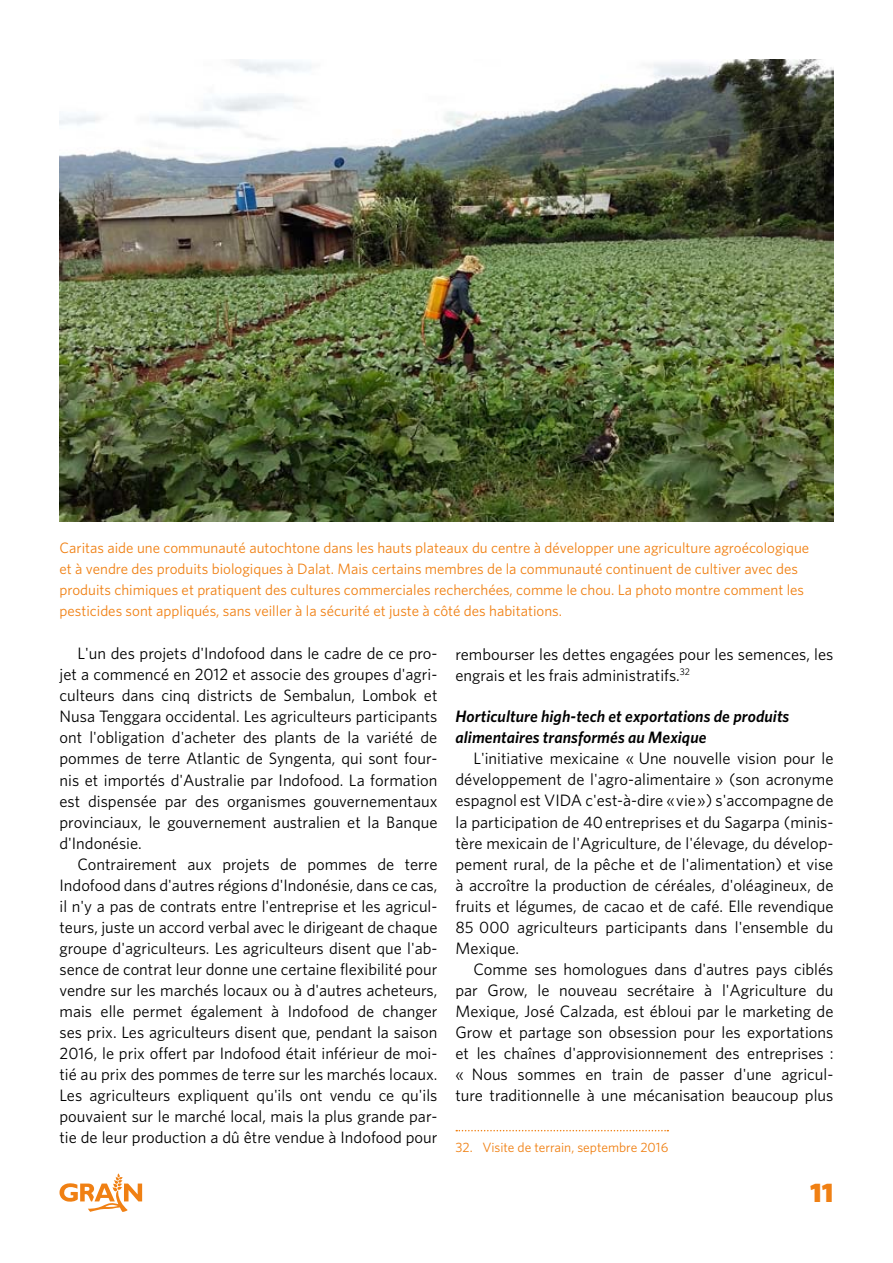
<style>
.page{position:relative;width:893px;height:1263px;background:#fff}
.page>*{position:absolute;margin:0;border:0;box-sizing:border-box;transform-origin:0 0}
.t1{font:900 27px "Whitney";color:#f08013}
.t2{font:16.5px/21px "Whitney";color:#000;text-align:justify}
.Subtitle_2{font:italic 600 16.5px/21px "Whitney";letter-spacing:.005em;color:#000}
.Photo_caption{font:15px/21px "Whitney";color:#f08013}
.Footnote{font:13.5px "Whitney";color:#f08013}
</style>
<div class="page">
<svg style="left:60px;top:1173px;width:82px;height:39px"></svg>
<svg style="left:456px;top:1130px;width:212px;height:1px"></svg>
<img style="left:60px;top:60px;width:773px;height:462px">
<p class="Photo_caption" style="left:60px;top:537px;width:751px">Caritas aide une communauté autochtone dans les hauts plateaux du centre à développer une agriculture agroécologique et à vendre des produits biologiques à Dalat. Mais certains membres de la communauté continuent de cultiver avec des produits chimiques et pratiquent des cultures commerciales recherchées, comme le chou. La photo montre comment les pesticides sont appliqués, sans veiller à la sécurité et juste à côté des habitations.</p>
<p class="t2" style="left:60px;top:643px;width:379px;text-indent:18px">L'un des projets d'Indofood dans le cadre de ce pro&shy;jet a commencé en 2012 et associe des groupes d'agri&shy;culteurs dans cinq districts de Sembalun, Lombok et Nusa Tenggara occidental. Les agriculteurs participants ont l'obligation d'acheter des plants de la variété de pommes de terre Atlantic de Syngenta, qui sont four&shy;nis et importés d'Australie par Indofood. La formation est dispensée par des organismes gouvernementaux provinciaux, le gouvernement australien et la Banque d'Indonésie.</p>
<p class="t2" style="left:60px;top:853px;width:379px;text-indent:18px">Contrairement aux projets de pommes de terre Indofood dans d'autres régions d'Indonésie, dans ce cas, il n'y a pas de contrats entre l'entreprise et les agricul&shy;teurs, juste un accord verbal avec le dirigeant de chaque groupe d'agriculteurs. Les agriculteurs disent que l'ab&shy;sence de contrat leur donne une certaine flexibilité pour vendre sur les marchés locaux ou à d'autres acheteurs, mais elle permet également à Indofood de changer ses prix. Les agriculteurs disent que, pendant la saison 2016, le prix offert par Indofood était inférieur de moi&shy;tié au prix des pommes de terre sur les marchés locaux.<br>Les agriculteurs expliquent qu'ils ont vendu ce qu'ils pouvaient sur le marché local, mais la plus grande par&shy;tie de leur production a dû être vendue à Indofood pour</p>
<p class="t2" style="left:455px;top:643px;width:379px">rembourser les dettes engagées pour les semences, les engrais et les frais administratifs.<sup>32</sup></p>
<p class="Subtitle_2" style="left:455px;top:706px;width:335px">Horticulture high-tech et exportations de produits alimentaires transformés au Mexique</p>
<p class="t2" style="left:455px;top:748px;width:379px;text-indent:18px">L'initiative mexicaine « Une nouvelle vision pour le développement de l'agro-alimentaire » (son acronyme espagnol est VIDA c'est-à-dire « vie ») s'accompagne de la participation de 40 entreprises et du Sagarpa (minis&shy;tère mexicain de l'Agriculture, de l'élevage, du dévelop&shy;pement rural, de la pêche et de l'alimentation) et vise à accroître la production de céréales, d'oléagineux, de fruits et légumes, de cacao et de café. Elle revendique 85 000 agriculteurs participants dans l'ensemble du Mexique.</p>
<p class="t2" style="left:455px;top:958px;width:379px;text-indent:18px">Comme ses homologues dans d'autres pays ciblés par Grow, le nouveau secrétaire à l'Agriculture du Mexique, José Calzada, est ébloui par le marketing de Grow et partage son obsession pour les exportations et les chaînes d'approvisionnement des entreprises : « Nous sommes en train de passer d'une agricul&shy;ture traditionnelle à une mécanisation beaucoup plus</p>
<p class="Footnote" style="left:455px;top:1139px;width:214px">32. Visite de terrain, septembre 2016</p>
<h1 class="t1" style="left:810px;top:1176px;width:25px">11</h1>
</div>
